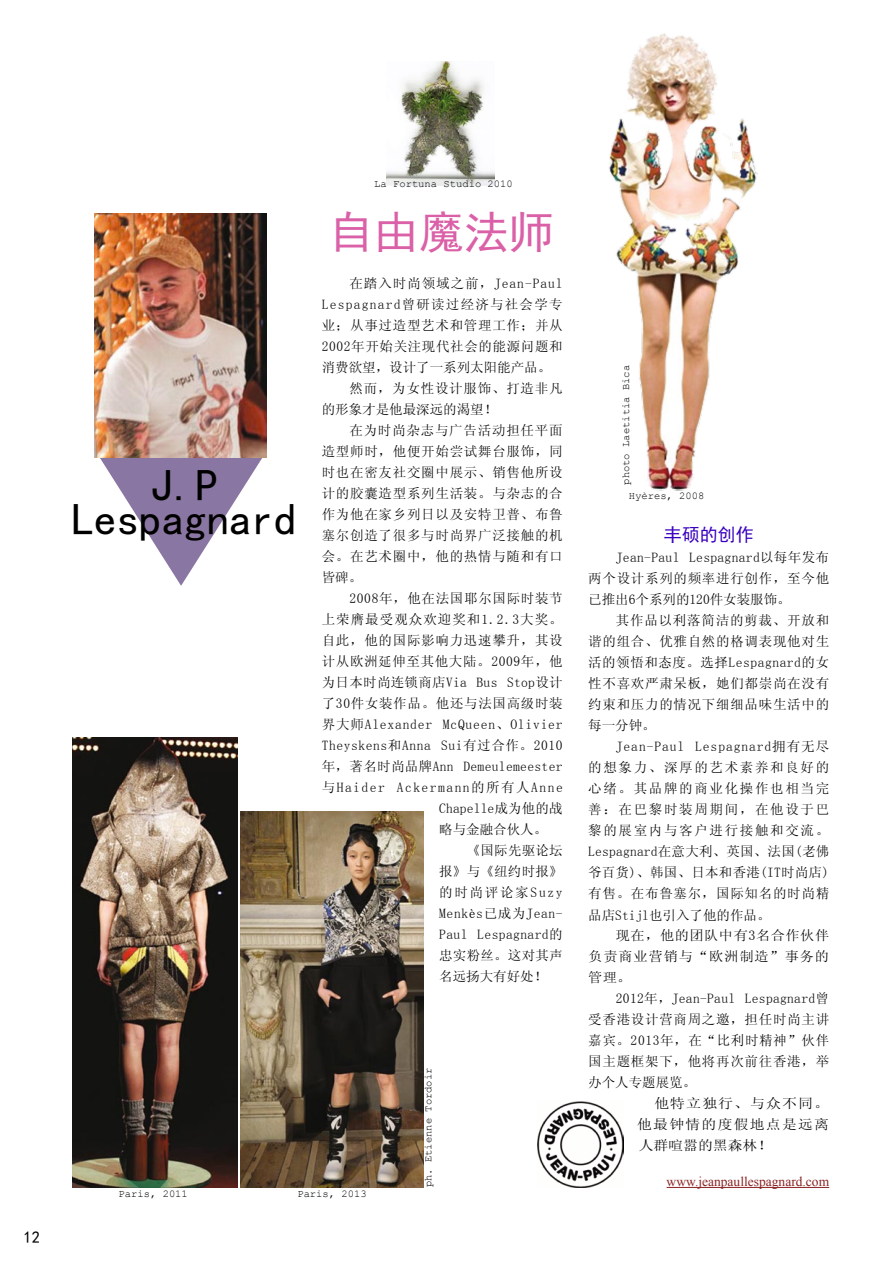
<style>
.page{position:relative;width:893px;height:1263px;background:#fff}
.page>*{position:absolute;margin:0;border:0;box-sizing:border-box;transform-origin:0 0}
.t1{font:45px/34.2px "Sim Hei";color:#000;text-align:center}
.t2{font:45px "Sim Hei";color:#da60a7}
.t3{font:18px "Sim Hei";color:#3a00bf}
.t4{font:16.5px "Sim Hei";color:#000}
.t5{font:13.5px/21px "Sim Sun";letter-spacing:.055em;color:#000;text-align:justify}
.t6{font:13.5px "Sim Sun";letter-spacing:.025em;color:#000}
.t7{font:13.5px "Sim Sun";color:#000}
.t8{font:13.5px/21px "Sim Sun";letter-spacing:.055em;color:#000;text-align:justify;scale:1.05 1}
.t9{font:13.5px "Times New Roman";color:#8b2324}
.t10{font:13.5px "Sim Sun";letter-spacing:.11em;color:#000}
.t11{font:13.5px "Sim Sun";letter-spacing:.09em;color:#000}
.t12{font:13.5px "Sim Sun";letter-spacing:.075em;color:#000}
.t13{font:13.5px "Sim Sun";letter-spacing:.03em;color:#000}
.t14{font:13.5px "Sim Sun";letter-spacing:.015em;color:#000}
.t15{font:13.5px "Sim Sun";letter-spacing:.085em;color:#000;scale:1.1 1}
.t16{font:13.5px "Sim Sun";letter-spacing:.075em;color:#000;scale:1.1 1}
.t17{font:13.5px "Sim Sun";letter-spacing:.13em;color:#000}
.t18{font:13.5px "Sim Sun";letter-spacing:.02em;color:#000}
.t19{font:13.5px "Sim Sun";color:#000;scale:1.1 1}
.t20{font:10.5px "Courier New";color:#000}
</style>
<div class="page">
<svg style="left:100px;top:458px;width:162px;height:128px"></svg>
<hr style="left:667px;top:1187px;width:162px;height:1px;background:#8b2324">
<img style="left:609px;top:33px;width:149px;height:458px">
<img style="left:72px;top:738px;width:165px;height:450px">
<img style="left:241px;top:811px;width:182px;height:377px">
<img style="left:387px;top:61px;width:108px;height:124px">
<img style="left:537px;top:1101px;width:87px;height:87px">
<img style="left:95px;top:214px;width:171px;height:244px">
<p class="t4" style="left:23px;top:1228px;width:18px">12</p>
<p class="t20" style="left:374px;top:177px;width:140px">La Fortuna Studio 2010</p>
<h1 class="t1" style="left:72px;top:468px;width:226px">J.P<br>Lespagnard</h1>
<h1 class="t2" style="left:329px;top:209px;width:227px">自由魔法师</h1>
<p class="t5" style="left:349px;top:273px;width:215px">在踏入时尚领域之前，Jean-Paul</p>
<p class="t11" style="left:322px;top:297px;width:242px">Lespagnard曾研读过经济与社会学专</p>
<p class="t5" style="left:322px;top:315px;width:242px">业；从事过造型艺术和管理工作；并从</p>
<p class="t5" style="left:322px;top:336px;width:242px">2002年开始关注现代社会的能源问题和</p>
<p class="t7" style="left:322px;top:360px;width:231px">消费欲望，设计了一系列太阳能产品。</p>
<p class="t5" style="left:349px;top:378px;width:215px">然而，为女性设计服饰、打造非凡</p>
<p class="t7" style="left:322px;top:402px;width:177px">的形象才是他最深远的渴望！</p>
<p class="t5" style="left:349px;top:420px;width:215px">在为时尚杂志与广告活动担任平面</p>
<p class="t5" style="left:322px;top:441px;width:242px">造型师时，他便开始尝试舞台服饰，同</p>
<p class="t5" style="left:322px;top:462px;width:242px">时也在密友社交圈中展示、销售他所设</p>
<p class="t5" style="left:322px;top:483px;width:242px">计的胶囊造型系列生活装。与杂志的合</p>
<p class="t5" style="left:322px;top:504px;width:242px">作为他在家乡列日以及安特卫普、布鲁</p>
<p class="t5" style="left:322px;top:525px;width:242px">塞尔创造了很多与时尚界广泛接触的机</p>
<p class="t5" style="left:322px;top:546px;width:242px">会。在艺术圈中，他的热情与随和有口</p>
<p class="t5" style="left:322px;top:567px;width:42px">皆碑。</p>
<p class="t5" style="left:349px;top:588px;width:215px">2008年，他在法国耶尔国际时装节</p>
<p class="t12" style="left:322px;top:613px;width:242px">上荣膺最受观众欢迎奖和1.2.3大奖。</p>
<p class="t5" style="left:322px;top:630px;width:242px">自此，他的国际影响力迅速攀升，其设</p>
<p class="t5" style="left:322px;top:651px;width:242px">计从欧洲延伸至其他大陆。2009年，他</p>
<p class="t6" style="left:322px;top:676px;width:242px">为日本时尚连锁商店Via Bus Stop设计</p>
<p class="t5" style="left:322px;top:693px;width:242px">了30件女装作品。他还与法国高级时装</p>
<p class="t5" style="left:322px;top:714px;width:242px">界大师Alexander McQueen、Olivier</p>
<p class="t5" style="left:322px;top:735px;width:242px">Theyskens和Anna Sui有过合作。2010</p>
<p class="t6" style="left:322px;top:760px;width:242px">年，著名时尚品牌Ann Demeulemeester</p>
<p class="t10" style="left:322px;top:781px;width:243px">与Haider Ackermann的所有人Anne</p>
<p class="t14" style="left:439px;top:802px;width:125px">Chapelle成为他的战</p>
<p class="t7" style="left:439px;top:823px;width:109px">略与金融合伙人。</p>
<p class="t5" style="left:467px;top:840px;width:97px">《国际先驱论坛</p>
<p class="t5" style="left:439px;top:861px;width:125px">报》与《纽约时报》</p>
<p class="t17" style="left:439px;top:886px;width:125px">的时尚评论家Suzy</p>
<p class="t5" style="left:439px;top:903px;width:125px">Menkès已成为Jean-</p>
<p class="t13" style="left:439px;top:928px;width:125px">Paul Lespagnard的</p>
<p class="t18" style="left:439px;top:949px;width:125px">忠实粉丝。这对其声</p>
<p class="t7" style="left:439px;top:970px;width:109px">名远扬大有好处！</p>
<p class="t20" style="left:422px;top:1187px;width:121px;rotate:-90deg">ph. Etienne Tordoir</p>
<p class="t20" style="left:119px;top:1187px;width:71px">Paris, 2011</p>
<p class="t20" style="left:297px;top:1187px;width:71px">Paris, 2013</p>
<p class="t20" style="left:619px;top:485px;width:121px;rotate:-90deg">photo Laetitia Bica</p>
<p class="t20" style="left:629px;top:490px;width:77px">Hyères, 2008</p>
<h2 class="t3" style="left:664px;top:525px;width:91px">丰硕的创作</h2>
<p class="t5" style="left:588px;top:547px;width:242px;text-indent:28px">Jean-Paul Lespagnard以每年发布两个设计系列的频率进行创作，至今他已推出6个系列的120件女装服饰。</p>
<p class="t5" style="left:588px;top:610px;width:242px;text-indent:28px">其作品以利落简洁的剪裁、开放和谐的组合、优雅自然的格调表现他对生活的领悟和态度。选择Lespagnard的女性不喜欢严肃呆板，她们都崇尚在没有约束和压力的情况下细细品味生活中的每一分钟。</p>
<p class="t5" style="left:588px;top:736px;width:243px;text-indent:28px">Jean-Paul Lespagnard拥有无尽的想象力、深厚的艺术素养和良好的心绪。其品牌的商业化操作也相当完善：在巴黎时装周期间，在他设于巴黎的展室内与客户进行接触和交流。Lespagnard在意大利、英国、法国(老佛爷百货)、韩国、日本和香港(IT时尚店)有售。在布鲁塞尔，国际知名的时尚精品店Stijl也引入了他的作品。</p>
<p class="t8" style="left:588px;top:925px;width:231px;text-indent:28px">现在，他的团队中有3名合作伙伴负责商业营销与“欧洲制造”事务的管理。</p>
<p class="t6" style="left:616px;top:992px;width:215px">2012年，Jean-Paul Lespagnard曾</p>
<p class="t5" style="left:588px;top:1009px;width:242px">受香港设计营商周之邀，担任时尚主讲</p>
<p class="t5" style="left:588px;top:1030px;width:242px">嘉宾。2013年，在“比利时精神”伙伴</p>
<p class="t5" style="left:588px;top:1051px;width:242px">国主题框架下，他将再次前往香港，举</p>
<p class="t7" style="left:588px;top:1076px;width:109px">办个人专题展览。</p>
<p class="t16" style="left:654px;top:1097px;width:160px">他特立独行、与众不同。</p>
<p class="t15" style="left:637px;top:1118px;width:176px">他最钟情的度假地点是远离</p>
<p class="t19" style="left:639px;top:1139px;width:123px">人群喧嚣的黑森林！</p>
<p class="t9" style="left:667px;top:1172px;width:164px">www.jeanpaullespagnard.com</p>
</div>
